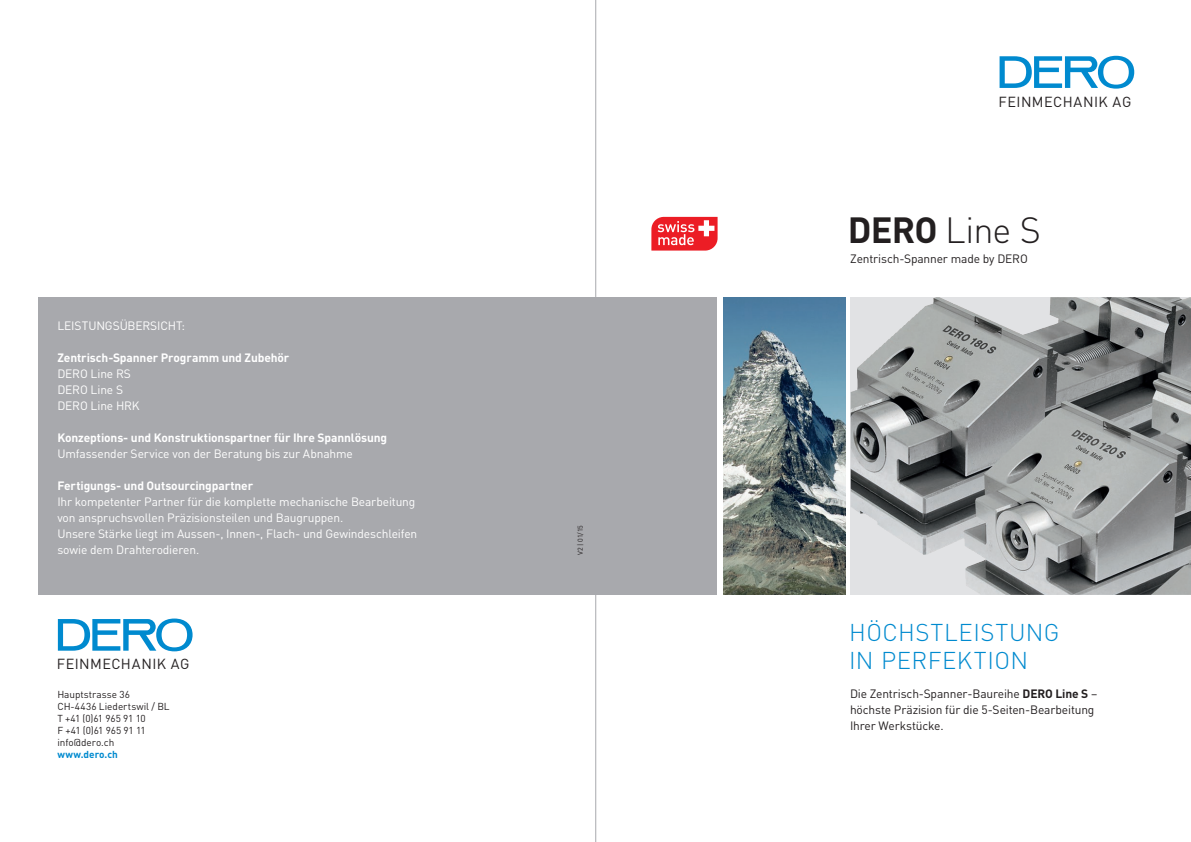
<style>
.page{position:relative;width:1191px;height:842px;background:#fff}
.page>*{position:absolute;margin:0;border:0;box-sizing:border-box;transform-origin:0 0}
.t1{font:300 36px "DIN";color:#231f20}
.t2{font:300 24px/28.8px "DIN";letter-spacing:.02em;color:#008acf}
.t3{font:14.4px "DIN";letter-spacing:.03em;color:#231f20}
.t4{font:12px/16px "DIN";letter-spacing:-.015em;color:#fff}
.t5{font:12px/16px "DIN";letter-spacing:-.015em;color:#231f20}
.t6{font:700 12px "DIN";letter-spacing:-.01em;color:#fff}
.t7{font:10px/12px "DIN";letter-spacing:-.005em;color:#231f20}
.t8{font:700 10px "DIN";letter-spacing:-.005em;color:#008acf}
.t9{font:7px "DIN";color:#231f20}
.s1{font-weight:700}
</style>
<div class="page">
<div style="left:595px;top:297px;width:122px;height:298px;background:#a8a9ad"></div>
<div style="left:38px;top:297px;width:557px;height:298px;background:#a8a9ad"></div>
<svg style="left:850px;top:297px;width:341px;height:298px;background:#a4a7a8"></svg>
<img style="left:850px;top:297px;width:338px;height:211px">
<svg style="left:999px;top:56px;width:135px;height:33px"></svg>
<svg style="left:58px;top:618px;width:135px;height:33px"></svg>
<img style="left:723px;top:297px;width:122px;height:298px">
<svg style="left:651px;top:217px;width:66px;height:34px;background:#f05056"></svg>
<hr style="left:595px;top:0;width:1px;height:842px;background:#a8a9ad">
<p class="t4" style="left:57px;top:318px;width:129px">LEISTUNGSÜBERSICHT:</p>
<p class="t6" style="left:57px;top:350px;width:233px">Zentrisch-Spanner Programm und Zubehör</p>
<p class="t4" style="left:57px;top:366px;width:84px">DERO Line RS<br>DERO Line S<br>DERO Line HRK</p>
<p class="t6" style="left:57px;top:430px;width:331px">Konzeptions- und Konstruktionspartner für Ihre Spannlösung</p>
<p class="t4" style="left:57px;top:446px;width:297px">Umfassender Service von der Beratung bis zur Abnahme</p>
<p class="t6" style="left:57px;top:478px;width:197px">Fertigungs- und Outsourcingpartner</p>
<p class="t4" style="left:57px;top:494px;width:361px">Ihr kompetenter Partner für die komplette mechanische Bearbeitung von anspruchsvollen Präzisionsteilen und Baugruppen.<br>Unsere Stärke liegt im Aussen-, Innen-, Flach- und Gewindeschleifen sowie dem Drahterodieren.</p>
<p class="t3" style="left:57px;top:655px;width:134px">FEINMECHANIK AG</p>
<p class="t7" style="left:57px;top:689px;width:114px">Hauptstrasse 36<br>CH-4436 Liedertswil / BL<br>T +41 (0)61 965 91 10<br>F +41 (0)61 965 91 11 info@dero.ch</p>
<p class="t8" style="left:57px;top:748px;width:62px">www.dero.ch</p>
<p class="t9" style="left:576px;top:555px;width:31px;rotate:-90deg">V2 | 01/15</p>
<p class="t3" style="left:998px;top:92px;width:134px">FEINMECHANIK AG</p>
<h1 class="t1" style="left:848px;top:207px;width:195px"><span class="s1">DERO</span> Line S</h1>
<p class="t5" style="left:850px;top:250px;width:179px">Zentrisch-Spanner made by DERO</p>
<h2 class="t2" style="left:849px;top:617px;width:212px">HÖCHSTLEISTUNG<br>IN PERFEKTION</h2>
<p class="t5" style="left:850px;top:686px;width:249px">Die Zentrisch-Spanner-Baureihe <span class="s1">DERO Line S</span> – höchste Präzision für die 5-Seiten-Bearbeitung<br>Ihrer Werkstücke.</p>
</div>
